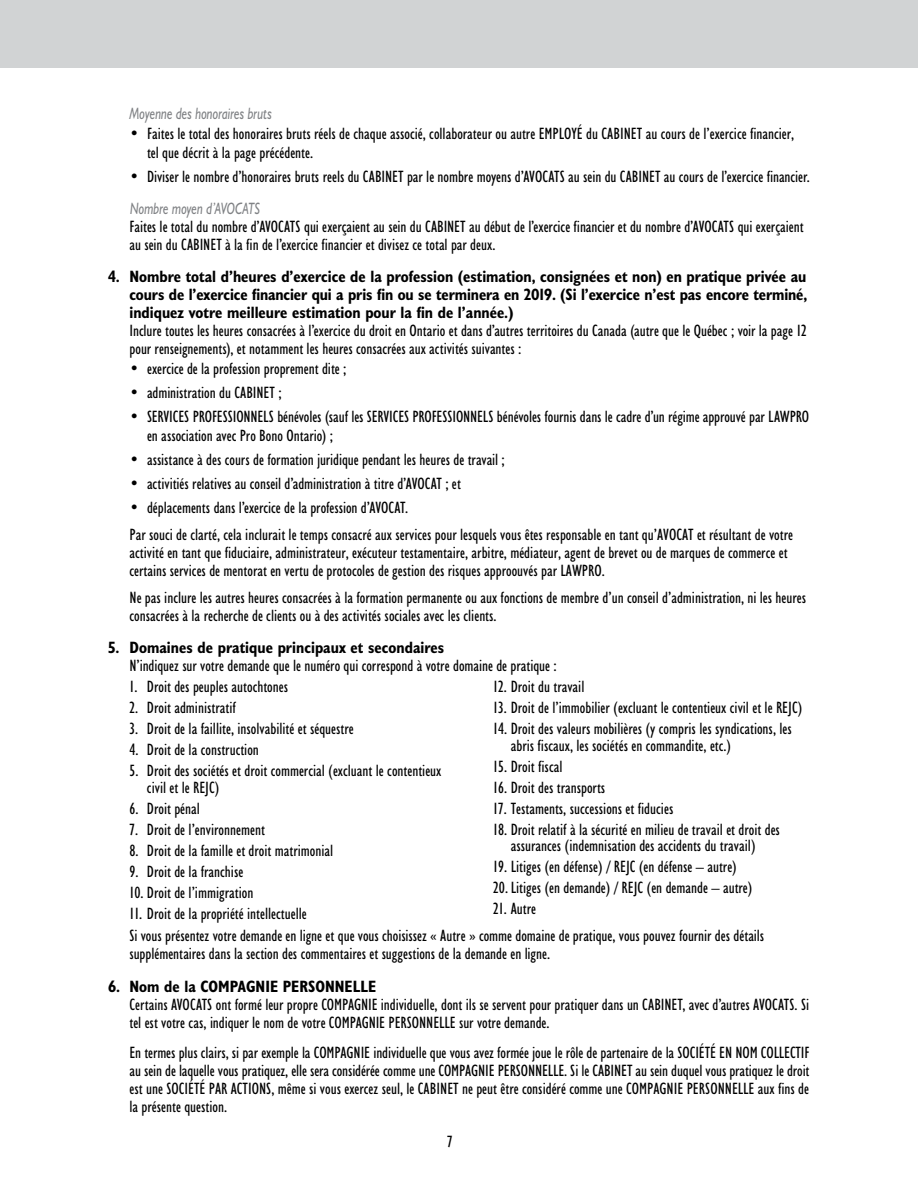
<style>
.page{position:relative;width:918px;height:1188px;background:#fff}
.page>*{position:absolute;margin:0;border:0;box-sizing:border-box;transform-origin:0 0}
.Answers{font:condensed 16.5px/18px "Humanist 521 BT";color:#000}
.bullet__2{font:condensed 16.5px/16.5px "Humanist 521 BT";color:#000}
.Questions{font:700 condensed 16.5px/18px "Humanist 521 BT";color:#000;text-align:justify}
.Answers-2{font:italic 16.5px "Humanist 521 BT";color:#808285;scale:.75 1}
.Head_E{font:italic 16.5px "Humanist 521 BT";color:#808285;scale:.75 1}
.body_text{font:condensed 16.5px "Humanist 521 BT";color:#000}
.s1{font-style:inherit}
</style>
<div class="page">
<div style="left:0;top:0;width:918px;height:68px;background:#d1d3d4"></div>
<p class="Answers-2" style="left:129px;top:103px;width:192px">Moyenne des honoraires bruts</p>
<p class="bullet__2" style="left:147px;top:123px;width:649px;line-height:19.5px;text-indent:-17px">• Faites le total des honoraires bruts réels de chaque associé, collaborateur ou autre EMPLOYÉ du CABINET au cours de l’exercice financier, tel que décrit à la page précédente.</p>
<p class="bullet__2" style="left:130px;top:168px;width:682px">• Diviser le nombre d’honoraires bruts reels du CABINET par le nombre moyens d’AVOCATS au sein du CABINET au cours de l’exercice financier.</p>
<p class="Head_E" style="left:130px;top:198px;width:175px">Nombre moyen d’AVOCATS</p>
<p class="Answers" style="left:129px;top:217px;width:676px">Faites le total du nombre d’AVOCATS qui exerçaient au sein du CABINET au début de l’exercice financier et du nombre d’AVOCATS qui exerçaient au sein du CABINET à la fin de l’exercice financier et divisez ce total par deux.</p>
<p class="Questions" style="left:129px;top:267px;width:679px;text-indent:-21px">4. Nombre total d’heures d’exercice de la profession (estimation, consignées et non) en pratique privée au cours de l’exercice financier qui a pris fin ou se terminera en 2019. (Si l’exercice n’est pas encore terminé, indiquez votre meilleure estimation pour la fin de l’année.)</p>
<p class="Answers" style="left:129px;top:321px;width:679px">Inclure toutes les heures consacrées à l’exercice du droit en Ontario et dans d’autres territoires du Canada (autre que le Québec ; voir la page 12 pour renseignements), et notamment les heures consacrées aux activités suivantes :</p>
<p class="bullet__2" style="left:130px;top:360px;width:218px">• exercice de la profession proprement dite ;</p>
<p class="bullet__2" style="left:130px;top:384px;width:154px">• administration du CABINET ;</p>
<p class="bullet__2" style="left:147px;top:406px;width:664px;line-height:19.5px;text-indent:-17px">• SERVICES PROFESSIONNELS bénévoles (sauf les SERVICES PROFESSIONNELS bénévoles fournis dans le cadre d’un régime approuvé par L<span class="s1">AWPRO </span>en association avec Pro Bono Ontario) ;</p>
<p class="bullet__2" style="left:130px;top:451px;width:377px">• assistance à des cours de formation juridique pendant les heures de travail ;</p>
<p class="bullet__2" style="left:130px;top:475px;width:333px">• activitiés relatives au conseil d’administration à titre d’AVOCAT ; et</p>
<p class="bullet__2" style="left:130px;top:499px;width:280px">• déplacements dans l’exercice de la profession d’AVOCAT.</p>
<p class="Answers" style="left:129px;top:525px;width:665px">Par souci de clarté, cela inclurait le temps consacré aux services pour lesquels vous êtes responsable en tant qu’AVOCAT et résultant de votre activité en tant que fiduciaire, administrateur, exécuteur testamentaire, arbitre, médiateur, agent de brevet ou de marques de commerce et certains services de mentorat en vertu de protocoles de gestion des risques approouvés par LAWPRO.</p>
<p class="Answers" style="left:129px;top:588px;width:678px">Ne pas inclure les autres heures consacrées à la formation permanente ou aux fonctions de membre d’un conseil d’administration, ni les heures consacrées à la recherche de clients ou à des activités sociales avec les clients.</p>
<p class="Questions" style="left:108px;top:638px;width:338px">5. Domaines de pratique principaux et secondaires</p>
<p class="Answers" style="left:129px;top:657px;width:429px">N’indiquez sur votre demande que le numéro qui correspond à votre domaine de pratique :</p>
<p class="bullet__2" style="left:129px;top:679px;width:160px">1. Droit des peuples autochtones</p>
<p class="bullet__2" style="left:129px;top:700px;width:108px">2. Droit administratif</p>
<p class="bullet__2" style="left:129px;top:721px;width:226px">3. Droit de la faillite, insolvabilité et séquestre</p>
<p class="bullet__2" style="left:129px;top:742px;width:131px">4. Droit de la construction</p>
<p class="bullet__2" style="left:147px;top:763px;width:296px;text-indent:-17px">5. Droit des sociétés et droit commercial (excluant le contentieux civil et le REJC)</p>
<p class="bullet__2" style="left:129px;top:800px;width:72px">6. Droit pénal</p>
<p class="bullet__2" style="left:129px;top:821px;width:137px">7. Droit de l’environnement</p>
<p class="bullet__2" style="left:129px;top:842px;width:205px">8. Droit de la famille et droit matrimonial</p>
<p class="bullet__2" style="left:129px;top:863px;width:115px">9. Droit de la franchise</p>
<p class="bullet__2" style="left:129px;top:884px;width:125px">10. Droit de l’immigration</p>
<p class="bullet__2" style="left:129px;top:905px;width:179px">11. Droit de la propriété intellectuelle</p>
<p class="bullet__2" style="left:493px;top:679px;width:93px">12. Droit du travail</p>
<p class="bullet__2" style="left:493px;top:700px;width:311px">13. Droit de l’immobilier (excluant le contentieux civil et le REJC)</p>
<p class="bullet__2" style="left:511px;top:721px;width:283px;text-indent:-17px">14. Droit des valeurs mobilières (y compris les syndications, les abris fiscaux, les sociétés en commandite, etc.)</p>
<p class="bullet__2" style="left:493px;top:758px;width:71px">15. Droit fiscal</p>
<p class="bullet__2" style="left:493px;top:779px;width:114px">16. Droit des transports</p>
<p class="bullet__2" style="left:493px;top:800px;width:182px">17. Testaments, successions et fiducies</p>
<p class="bullet__2" style="left:493px;top:821px;width:288px;text-align:center">18. Droit relatif à la sécurité en milieu de travail et droit des assurances (indemnisation des accidents du travail)</p>
<p class="bullet__2" style="left:493px;top:859px;width:245px">19. Litiges (en défense) / REJC (en défense – autre)</p>
<p class="bullet__2" style="left:493px;top:880px;width:261px">20. Litiges (en demande) / REJC (en demande – autre)</p>
<p class="bullet__2" style="left:493px;top:901px;width:44px">21. Autre</p>
<p class="Answers" style="left:129px;top:927px;width:636px">Si vous présentez votre demande en ligne et que vous choisissez « Autre » comme domaine de pratique, vous pouvez fournir des détails supplémentaires dans la section des commentaires et suggestions de la demande en ligne.</p>
<p class="Questions" style="left:108px;top:977px;width:270px">6. Nom de la COMPAGNIE PERSONNELLE</p>
<p class="Answers" style="left:129px;top:996px;width:681px">Certains AVOCATS ont formé leur propre COMPAGNIE individuelle, dont ils se servent pour pratiquer dans un CABINET, avec d’autres AVOCATS. Si tel est votre cas, indiquer le nom de votre COMPAGNIE PERSONNELLE sur votre demande.</p>
<p class="Answers" style="left:129px;top:1044px;width:682px;text-align:justify">En termes plus clairs, si par exemple la COMPAGNIE individuelle que vous avez formée joue le rôle de partenaire de la SOCIÉTÉ EN NOM COLLECTIF au sein de laquelle vous pratiquez, elle sera considérée comme une COMPAGNIE PERSONNELLE. Si le CABINET au sein duquel vous pratiquez le droit est une SOCIÉTÉ PAR ACTIONS, même si vous exercez seul, le CABINET ne peut être considéré comme une COMPAGNIE PERSONNELLE aux fins de la présente question.</p>
<p class="body_text" style="left:447px;top:1132px;width:7px">7</p>
</div>
